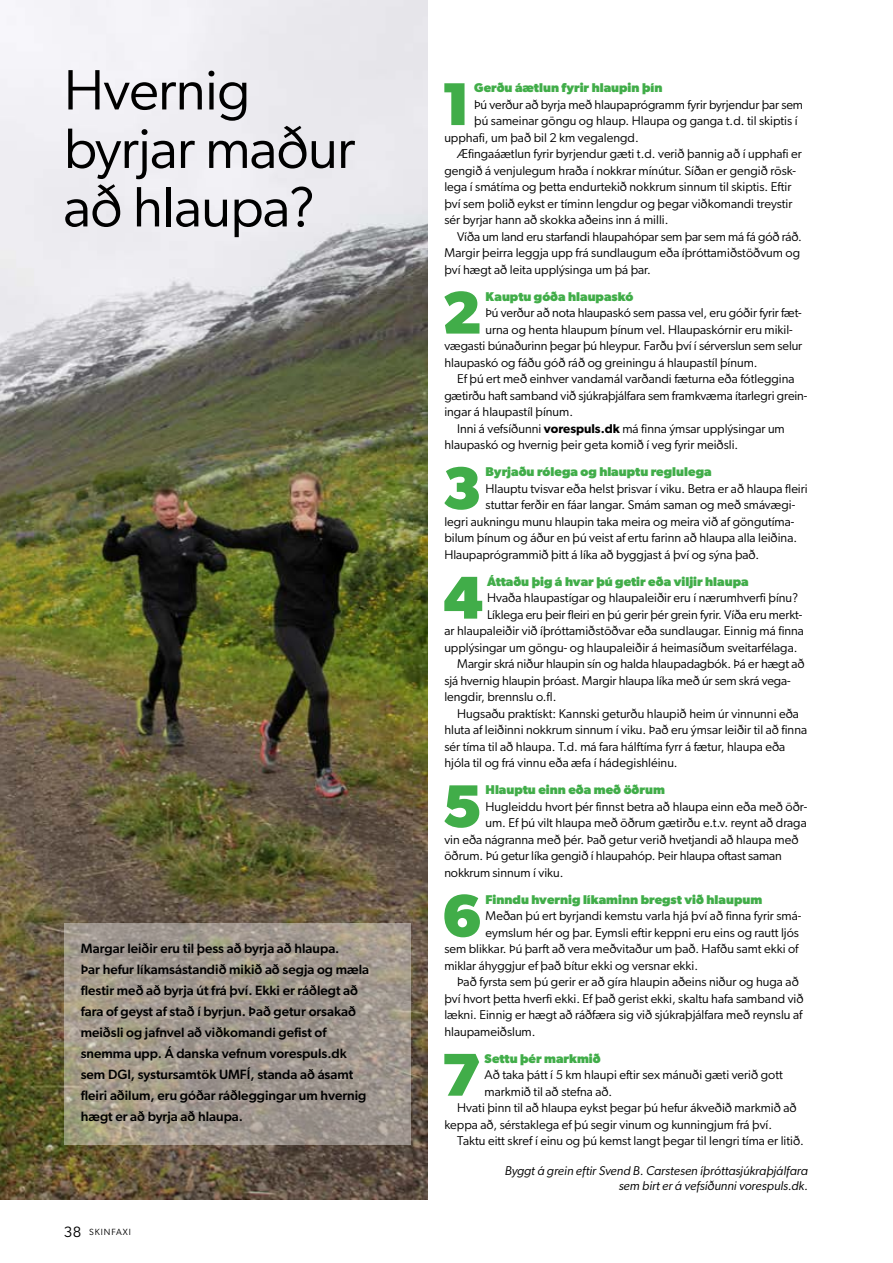
<style>
.page{position:relative;width:893px;height:1263px;background:#fff}
.page>*{position:absolute;margin:0;border:0;box-sizing:border-box;transform-origin:0 0}
.t1{font:700 60.6px "Gibson";color:#41ad49}
.t2{font:57px/58.5px "Gibson";letter-spacing:-.01em;color:#000}
.t3{font:500 13.5px/21px "Gibson";color:#000}
.t4{font:12.75px "Gibson";color:#000}
.t5{font:700 12.75px "Gibson";color:#41ad49}
.t6{font:italic 12.75px/15px "Gibson";color:#000;text-align:right}
.t7{font:9px "Gibson";letter-spacing:.1em;color:#000}
.s1{font-size:15px}
.s2{font-weight:600}
</style>
<div class="page">
<img style="left:0;top:0;width:427px;height:1199px">
<svg style="left:64px;top:924px;width:346px;height:221px;background:#a2998e"></svg>
<h2 class="t2" style="left:64px;top:60px;width:293px">Hvernig byrjar maður að hlaupa?</h2>
<p class="t3" style="left:81px;top:938px;width:290px">Margar leiðir eru til þess að byrja að hlaupa.<br>Þar hefur líkamsástandið mikið að segja og mæla flestir með að byrja út frá því. Ekki er ráðlegt að fara of geyst af stað í byrjun. Það getur orsakað meiðsli og jafnvel að viðkomandi gefist of snemma upp. Á danska vefnum vorespuls.dk sem DGI, systursamtök UMFÍ, standa að ásamt fleiri aðilum, eru góðar ráðleggingar um hvernig hægt er að byrja að hlaupa.</p>
<p class="t7" style="left:64px;top:1227px;width:69px"><span class="s1">38</span> SKINFAXI</p>
<h1 class="t1" style="left:440px;top:68px;width:32px">1</h1>
<p class="t5" style="left:474px;top:80px;width:190px">Gerðu áætlun fyrir hlaupin þín</p>
<p class="t4" style="left:474px;top:96px;width:330px">Þú verður að byrja með hlaupaprógramm fyrir byrjendur þar sem</p>
<p class="t4" style="left:474px;top:113px;width:325px">þú sameinar göngu og hlaup. Hlaupa og ganga t.d. til skiptis í</p>
<p class="t4" style="left:444px;top:129px;width:196px">upphafi, um það bil 2 km vegalengd.</p>
<p class="t4" style="left:457px;top:146px;width:346px">Æfingaáætlun fyrir byrjendur gæti t.d. verið þannig að í upphafi er</p>
<p class="t4" style="left:444px;top:162px;width:353px">gengið á venjulegum hraða í nokkrar mínútur. Síðan er gengið rösk-</p>
<p class="t4" style="left:444px;top:179px;width:349px">lega í smátíma og þetta endurtekið nokkrum sinnum til skiptis. Eftir</p>
<p class="t4" style="left:444px;top:195px;width:350px">því sem þolið eykst er tíminn lengdur og þegar viðkomandi treystir</p>
<p class="t4" style="left:444px;top:212px;width:226px">sér byrjar hann að skokka aðeins inn á milli.</p>
<p class="t4" style="left:457px;top:228px;width:346px">Víða um land eru starfandi hlaupahópar sem þar sem má fá góð ráð.</p>
<p class="t4" style="left:444px;top:245px;width:357px">Margir þeirra leggja upp frá sundlaugum eða íþróttamiðstöðvum og</p>
<p class="t4" style="left:444px;top:261px;width:208px">því hægt að leita upplýsinga um þá þar.</p>
<h1 class="t1" style="left:442px;top:277px;width:42px">2</h1>
<p class="t5" style="left:486px;top:289px;width:149px">Kauptu góða hlaupaskó</p>
<p class="t4" style="left:486px;top:305px;width:318px">Þú verður að nota hlaupaskó sem passa vel, eru góðir fyrir fæt-</p>
<p class="t4" style="left:486px;top:321px;width:309px">urna og henta hlaupum þínum vel. Hlaupaskórnir eru mikil-</p>
<p class="t4" style="left:444px;top:338px;width:359px">vægasti búnaðurinn þegar þú hleypur. Farðu því í sérverslun sem selur</p>
<p class="t4" style="left:444px;top:354px;width:315px">hlaupaskó og fáðu góð ráð og greiningu á hlaupastíl þínum.</p>
<p class="t4" style="left:457px;top:371px;width:339px">Ef þú ert með einhver vandamál varðandi fæturna eða fótleggina</p>
<p class="t4" style="left:444px;top:387px;width:364px">gætirðu haft samband við sjúkraþjálfara sem framkvæma ítarlegri grein-</p>
<p class="t4" style="left:444px;top:404px;width:130px">ingar á hlaupastíl þínum.</p>
<p class="t4" style="left:457px;top:420px;width:329px">Inni á vefsíðunni <span class="s2">vorespuls.dk</span> má finna ýmsar upplýsingar um</p>
<p class="t4" style="left:444px;top:437px;width:295px">hlaupaskó og hvernig þeir geta komið í veg fyrir meiðsli.</p>
<h1 class="t1" style="left:442px;top:452px;width:42px">3</h1>
<p class="t5" style="left:486px;top:464px;width:228px">Byrjaðu rólega og hlauptu reglulega</p>
<p class="t4" style="left:486px;top:480px;width:324px">Hlauptu tvisvar eða helst þrisvar í viku. Betra er að hlaupa fleiri</p>
<p class="t4" style="left:486px;top:497px;width:311px">stuttar ferðir en fáar langar. Smám saman og með smávægi-</p>
<p class="t4" style="left:444px;top:513px;width:351px">legri aukningu munu hlaupin taka meira og meira við af göngutíma-</p>
<p class="t4" style="left:444px;top:530px;width:354px">bilum þínum og áður en þú veist af ertu farinn að hlaupa alla leiðina.</p>
<p class="t4" style="left:444px;top:546px;width:316px">Hlaupaprógrammið þitt á líka að byggjast á því og sýna það.</p>
<h1 class="t1" style="left:443px;top:562px;width:42px">4</h1>
<p class="t5" style="left:487px;top:574px;width:263px">Áttaðu þig á hvar þú getir eða viljir hlaupa</p>
<p class="t4" style="left:487px;top:590px;width:313px">Hvaða hlaupastígar og hlaupaleiðir eru í nærumhverfi þínu?</p>
<p class="t4" style="left:487px;top:606px;width:317px">Líklega eru þeir fleiri en þú gerir þér grein fyrir. Víða eru merkt-</p>
<p class="t4" style="left:444px;top:623px;width:361px">ar hlaupaleiðir við íþróttamiðstöðvar eða sundlaugar. Einnig má finna</p>
<p class="t4" style="left:444px;top:639px;width:355px">upplýsingar um göngu- og hlaupaleiðir á heimasíðum sveitarfélaga.</p>
<p class="t4" style="left:457px;top:656px;width:349px">Margir skrá niður hlaupin sín og halda hlaupadagbók. Þá er hægt að</p>
<p class="t4" style="left:444px;top:672px;width:348px">sjá hvernig hlaupin þróast. Margir hlaupa líka með úr sem skrá vega-</p>
<p class="t4" style="left:444px;top:689px;width:114px">lengdir, brennslu o.fl.</p>
<p class="t4" style="left:457px;top:705px;width:343px">Hugsaðu praktískt: Kannski geturðu hlaupið heim úr vinnunni eða</p>
<p class="t4" style="left:444px;top:722px;width:364px">hluta af leiðinni nokkrum sinnum í viku. Það eru ýmsar leiðir til að finna</p>
<p class="t4" style="left:444px;top:738px;width:342px">sér tíma til að hlaupa. T.d. má fara hálftíma fyrr á fætur, hlaupa eða</p>
<p class="t4" style="left:444px;top:755px;width:235px">hjóla til og frá vinnu eða æfa í hádegishléinu.</p>
<h1 class="t1" style="left:442px;top:770px;width:42px">5</h1>
<p class="t5" style="left:486px;top:782px;width:181px">Hlauptu einn eða með öðrum</p>
<p class="t4" style="left:486px;top:798px;width:323px">Hugleiddu hvort þér finnst betra að hlaupa einn eða með öðr-</p>
<p class="t4" style="left:486px;top:815px;width:323px">um. Ef þú vilt hlaupa með öðrum gætirðu e.t.v. reynt að draga</p>
<p class="t4" style="left:444px;top:831px;width:356px">vin eða nágranna með þér. Það getur verið hvetjandi að hlaupa með</p>
<p class="t4" style="left:444px;top:848px;width:339px">öðrum. Þú getur líka gengið í hlaupahóp. Þeir hlaupa oftast saman</p>
<p class="t4" style="left:444px;top:864px;width:121px">nokkrum sinnum í viku.</p>
<h1 class="t1" style="left:442px;top:880px;width:42px">6</h1>
<p class="t5" style="left:486px;top:892px;width:278px">Finndu hvernig líkaminn bregst við hlaupum</p>
<p class="t4" style="left:486px;top:908px;width:317px">Meðan þú ert byrjandi kemstu varla hjá því að finna fyrir smá-</p>
<p class="t4" style="left:486px;top:924px;width:315px">eymslum hér og þar. Eymsli eftir keppni eru eins og rautt ljós</p>
<p class="t4" style="left:444px;top:941px;width:356px">sem blikkar. Þú þarft að vera meðvitaður um það. Hafðu samt ekki of</p>
<p class="t4" style="left:444px;top:957px;width:255px">miklar áhyggjur ef það bítur ekki og versnar ekki.</p>
<p class="t4" style="left:457px;top:974px;width:343px">Það fyrsta sem þú gerir er að gíra hlaupin aðeins niður og huga að</p>
<p class="t4" style="left:444px;top:990px;width:361px">því hvort þetta hverfi ekki. Ef það gerist ekki, skaltu hafa samband við</p>
<p class="t4" style="left:444px;top:1007px;width:359px">lækni. Einnig er hægt að ráðfæra sig við sjúkraþjálfara með reynslu af</p>
<p class="t4" style="left:444px;top:1023px;width:93px">hlaupameiðslum.</p>
<h1 class="t1" style="left:441px;top:1039px;width:42px">7</h1>
<p class="t5" style="left:485px;top:1051px;width:118px">Settu þér markmið</p>
<p class="t4" style="left:485px;top:1067px;width:300px">Að taka þátt í 5 km hlaupi eftir sex mánuði gæti verið gott</p>
<p class="t4" style="left:485px;top:1083px;width:129px">markmið til að stefna að.</p>
<p class="t4" style="left:457px;top:1100px;width:341px">Hvati þinn til að hlaupa eykst þegar þú hefur ákveðið markmið að</p>
<p class="t4" style="left:444px;top:1116px;width:329px">keppa að, sérstaklega ef þú segir vinum og kunningjum frá því.</p>
<p class="t4" style="left:457px;top:1133px;width:348px">Taktu eitt skref í einu og þú kemst langt þegar til lengri tíma er litið.</p>
<p class="t6" style="left:505px;top:1163px;width:305px">Byggt á grein eftir Svend B. Carstesen íþróttasjúkraþjálfara sem birt er á vefsíðunni vorespuls.dk.</p>
</div>
